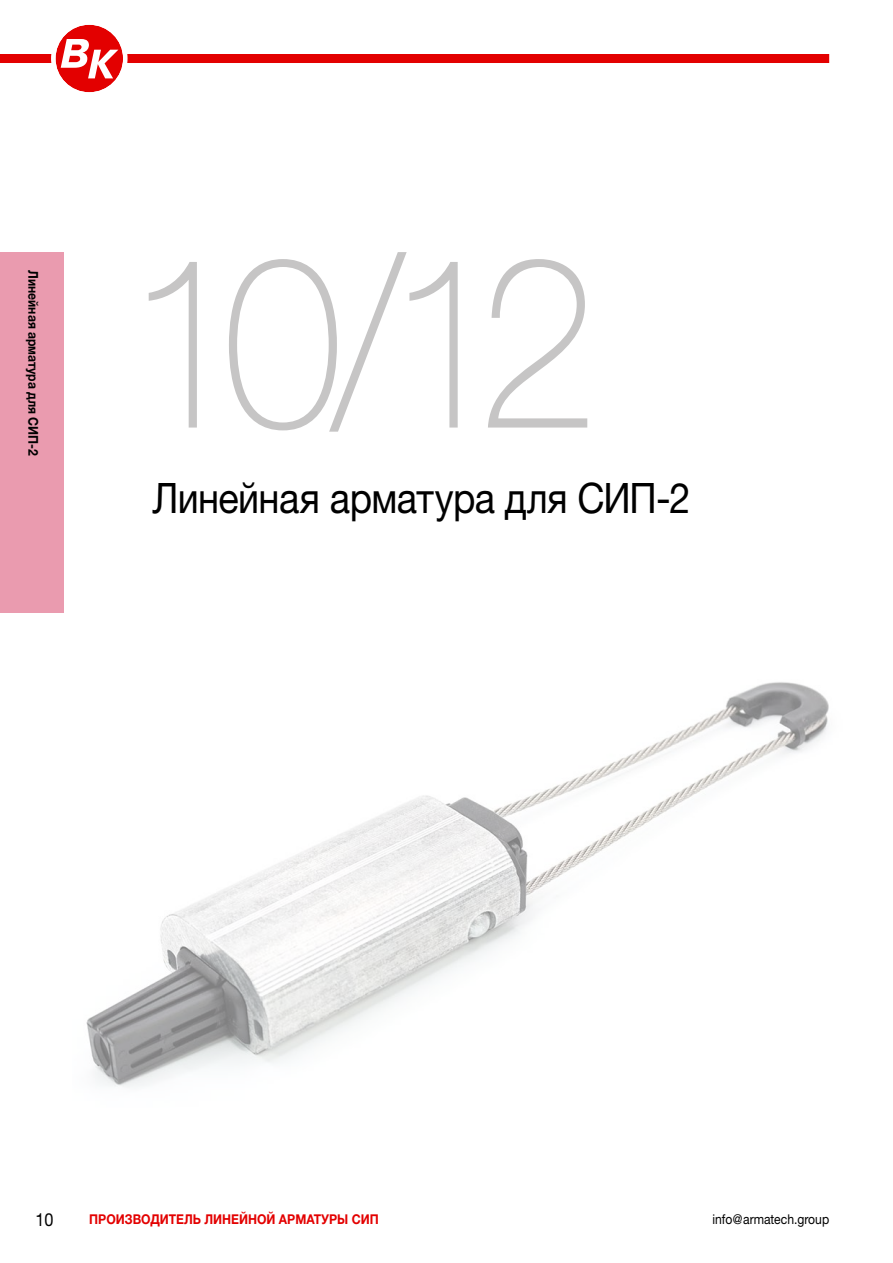
<style>
.page{position:relative;width:893px;height:1263px;background:#fff}
.page>*{position:absolute;margin:0;border:0;box-sizing:border-box;transform-origin:0 0}
.t1{font:100 240px "Helvetica Neue LTW1 G";color:#c6c5c5;scale:.9 1}
.t2{font:42px "Helvetica Neue LTW1 G";letter-spacing:-.015em;color:#000;scale:.9 1}
.t3{font:18px "Helvetica Neue LTW1 G";color:#000;scale:.9 1}
.t4{font:700 13.5px "Helvetica Neue LTW1 G";color:#e30000;scale:.9 1}
.t5{font:700 13.5px "Helvetica Neue LTW1 G";color:#000;scale:.9 1}
.t6{font:13.5px "Helvetica Neue LTW1 G";color:#000;scale:.9 1}
</style>
<div class="page">
<img style="left:86px;top:682px;width:743px;height:405px">
<div style="left:56px;top:25px;width:67px;height:67px;background:#e30000;border-radius:50%"></div>
<svg style="left:0;top:39px;width:829px;height:39px"></svg>
<div style="left:0;top:252px;width:64px;height:360px;background:#ea9baf"></div>
<p class="t5" style="left:42px;top:270px;width:208px;rotate:90deg">Линейная арматура для СИП‑2</p>
<h1 class="t1" style="left:125px;top:200px;width:527px">10/12</h1>
<h2 class="t2" style="left:153px;top:472px;width:599px">Линейная арматура для СИП‑2</h2>
<h3 class="t3" style="left:36px;top:1208px;width:22px">10</h3>
<p class="t4" style="left:89px;top:1211px;width:323px">ПРОИЗВОДИТЕЛЬ ЛИНЕЙНОЙ АРМАТУРЫ СИП</p>
<p class="t6" style="left:712px;top:1211px;width:131px">info@armatech.group</p>
</div>
